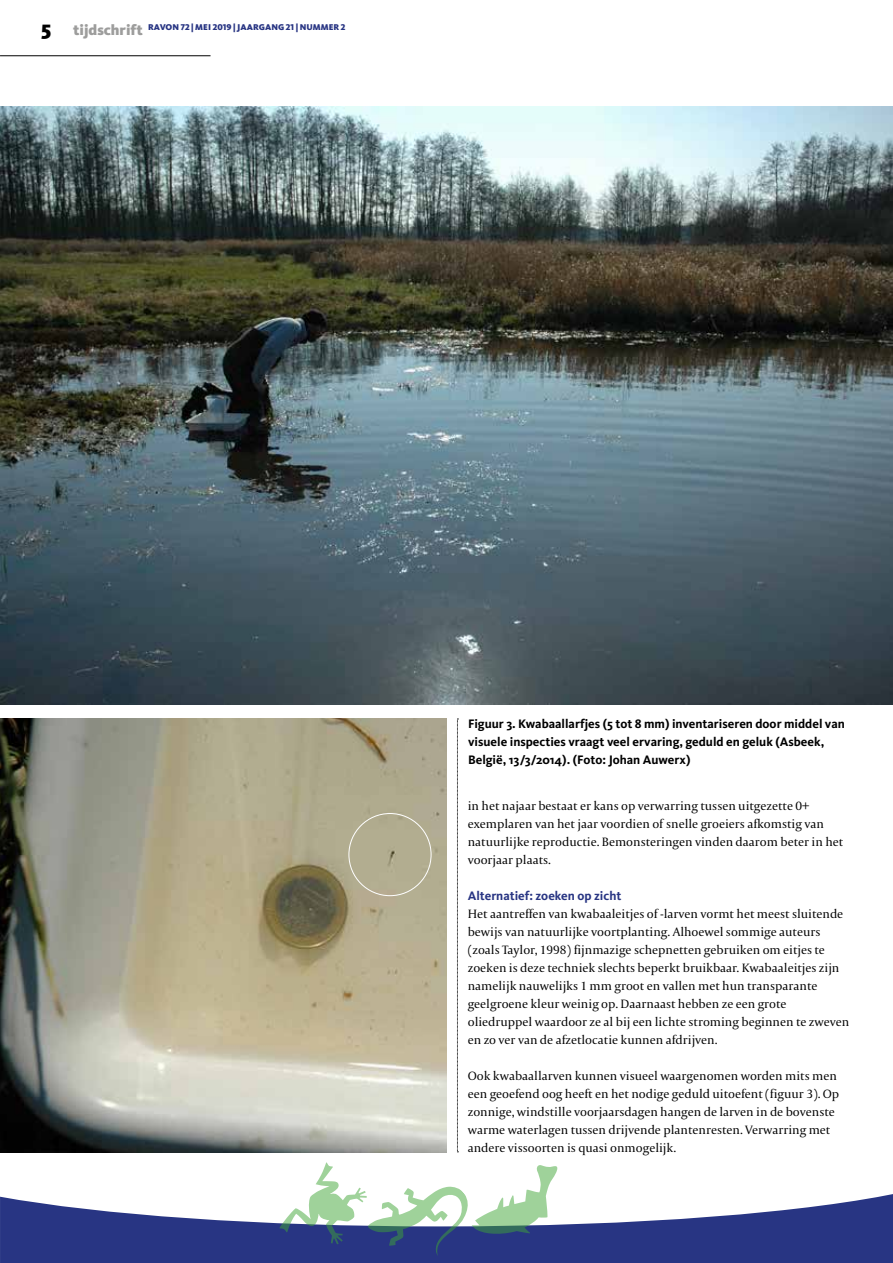
<style>
.page{position:relative;width:893px;height:1263px;background:#fff}
.page>*{position:absolute;margin:0;border:0;box-sizing:border-box;transform-origin:0 0}
.t1{font:12.75px/18px "Capitolium";color:#000}
.t2{font:700 12.75px/18px "Kievit OT";color:#000}
.t3{font:700 12.75px "Kievit OT";color:#283583}
.t4{font:900 8.7px "Kievit OT";letter-spacing:.01em;color:#283583}
.s1{font-size:21px;color:#000}
.s2{font-size:15px;color:#9d9d9c}
</style>
<div class="page">
<svg style="left:0;top:1194px;width:893px;height:69px;fill:#283583"></svg>
<hr style="left:0;top:55px;width:211px;height:1px;background:#000">
<svg style="left:278px;top:1162px;width:279px;height:94px"></svg>
<svg style="left:457px;top:719px;width:1px;height:433px"></svg>
<img style="left:0;top:106px;width:893px;height:599px">
<img style="left:0;top:719px;width:446px;height:433px">
<div style="left:349px;top:813px;width:82px;height:83px;border:1px solid #fff;border-radius:50%"></div>
<p class="t4" style="left:41px;top:21px;width:306px"><span class="s1">5</span> <span class="s2">tijdschrift</span> RAVON 72 | MEI 2019 | JAARGANG 21 | NUMMER 2</p>
<p class="t2" style="left:468px;top:715px;width:378px">Figuur 3. Kwabaallarfjes (5 tot 8 mm) inventariseren door middel van visuele inspecties vraagt veel ervaring, geduld en geluk (Asbeek,<br>België, 13/3/2014). (Foto: Johan Auwerx)</p>
<p class="t1" style="left:468px;top:797px;width:377px">in het najaar bestaat er kans op verwarring tussen uitgezette 0+ exemplaren van het jaar voordien of snelle groeiers afkomstig van natuurlijke reproductie. Bemonsteringen vinden daarom beter in het voorjaar plaats.</p>
<p class="t3" style="left:468px;top:888px;width:155px">Alternatief: zoeken op zicht</p>
<p class="t1" style="left:468px;top:905px;width:383px">Het aantreffen van kwabaaleitjes of -larven vormt het meest sluitende bewijs van natuurlijke voortplanting. Alhoewel sommige auteurs (zoals Taylor, 1998) fijnmazige schepnetten gebruiken om eitjes te zoeken is deze techniek slechts beperkt bruikbaar. Kwabaaleitjes zijn namelijk nauwelijks 1 mm groot en vallen met hun transparante geelgroene kleur weinig op. Daarnaast hebben ze een grote oliedruppel waardoor ze al bij een lichte stroming beginnen te zweven en zo ver van de afzetlocatie kunnen afdrijven.</p>
<p class="t1" style="left:468px;top:1067px;width:373px">Ook kwabaallarven kunnen visueel waargenomen worden mits men een geoefend oog heeft en het nodige geduld uitoefent (figuur 3). Op zonnige, windstille voorjaarsdagen hangen de larven in de bovenste warme waterlagen tussen drijvende plantenresten. Verwarring met andere vissoorten is quasi onmogelijk.</p>
</div>
